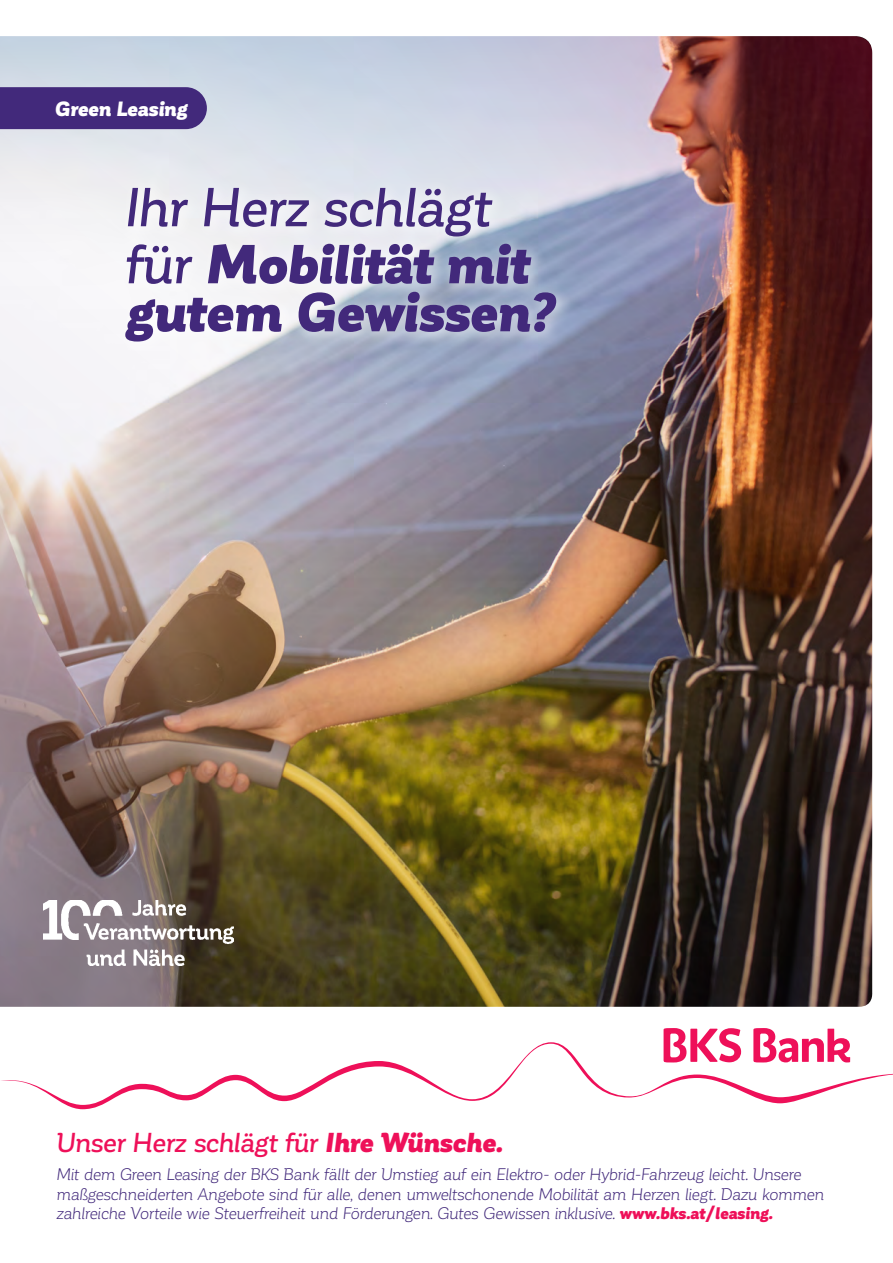
<style>
.page{position:relative;width:893px;height:1263px;background:#fff}
.page>*{position:absolute;margin:0;border:0;box-sizing:border-box;transform-origin:0 0}
.t1{font:italic 500 54px/57px "Corporative";letter-spacing:-.025em;color:#42297b}
.t2{font:italic 900 54px "Corporative";letter-spacing:-.015em;color:#42297b}
.t3{font:italic 500 27px "Corporative";letter-spacing:-.025em;color:#ee1059}
.t4{font:italic 900 20.4px "Corporative";letter-spacing:-.025em;color:#fff}
.t5{font:italic 16.5px/19.5px "Corporative";letter-spacing:-.03em;color:#42297b}
.s1{font-weight:900}
.s2{font-weight:900;color:#ee1059}
</style>
<div class="page">
<svg style="left:664px;top:1028px;width:185px;height:14px"></svg>
<svg style="left:1px;top:1042px;width:892px;height:67px"></svg>
<img style="left:0;top:36px;width:873px;height:971px">
<div style="left:115px;top:177px;width:457px;height:181px;background:#fff;opacity:.5"></div>
<div style="left:0;top:87px;width:207px;height:42px;background:#42297b"></div>
<img style="left:44px;top:900px;width:190px;height:66px">
<p class="t4" style="left:55px;top:98px;width:134px">Green Leasing</p>
<h1 class="t1" style="left:125px;top:179px;width:407px">Ihr Herz schlägt für <span class="s1">Mobilität mit</span></h1>
<h1 class="t2" style="left:125px;top:282px;width:433px">gutem Gewissen?</h1>
<h2 class="t3" style="left:57px;top:1128px;width:448px">Unser Herz schlägt für <span class="s1">Ihre Wünsche.</span></h2>
<p class="t5" style="left:57px;top:1165px;width:769px">Mit dem Green Leasing der BKS Bank fällt der Umstieg auf ein Elektro- oder Hybrid-Fahrzeug leicht. Unsere maßgeschneiderten Angebote sind für alle, denen umweltschonende Mobilität am Herzen liegt. Dazu kommen zahlreiche Vorteile wie Steuerfreiheit und Förderungen. Gutes Gewissen inklusive. <span class="s2">www.bks.at/leasing.</span></p>
</div>
